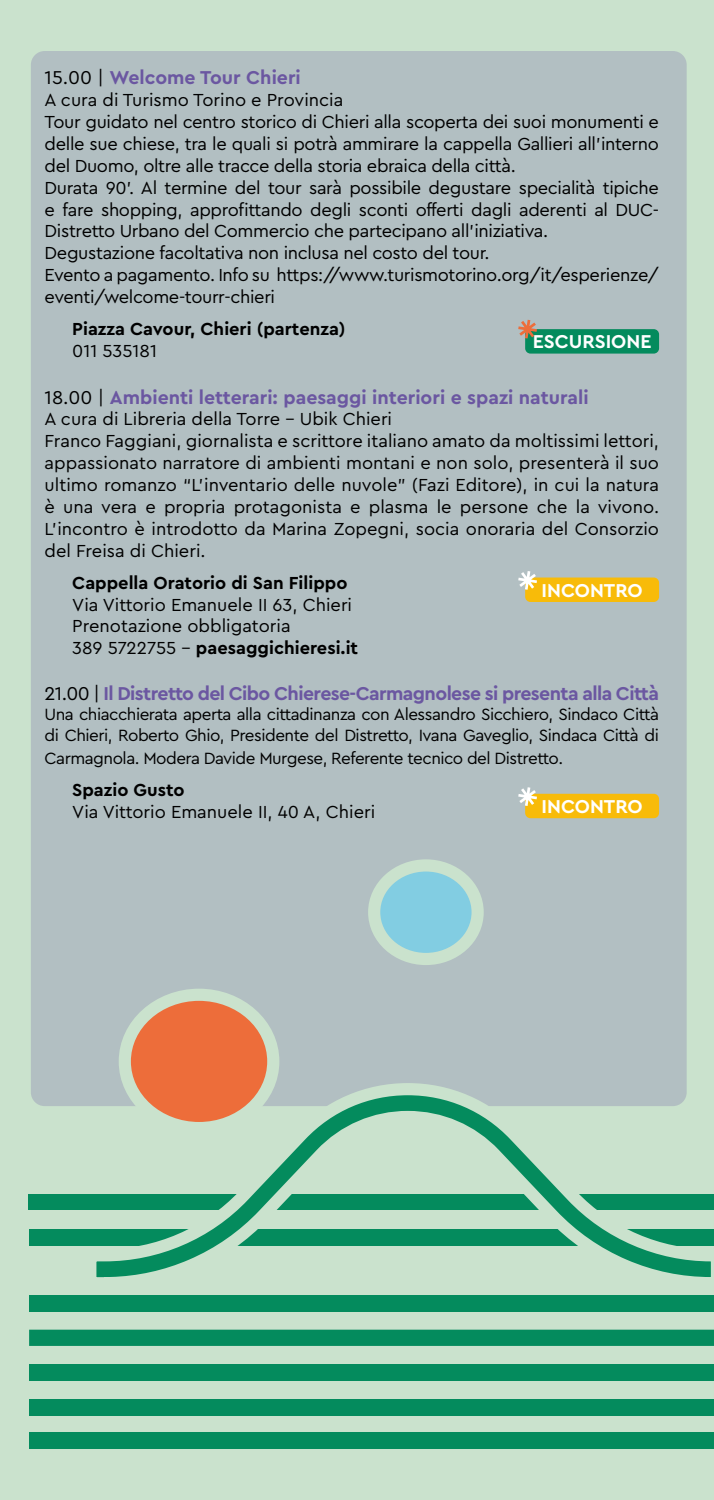
<style>
.page{position:relative;width:714px;height:1500px;background:#cae2cd}
.page>*{position:absolute;margin:0;border:0;box-sizing:border-box;transform-origin:0 0}
.t1{font:700 19.5px "Cera Pro";letter-spacing:-.01em;color:#6b57a1}
.t2{font:700 19.5px "Cera Pro";letter-spacing:-.03em;color:#6b57a1}
.t3{font:700 19.5px "Cera Pro";color:#fff}
.t4{font:18.3px/21.9px "Cera Pro";letter-spacing:-.02em;color:#000}
.t5{font:18.3px/21.9px "Cera Pro";color:#000}
.t6{font:700 18.3px "Cera Pro";color:#000}
.t7{font:17.1px/20.4px "Cera Pro";letter-spacing:-.03em;color:#000}
.s1{font-weight:400;color:#000}
.s2{font-weight:700}
</style>
<div class="page">
<div style="left:31px;top:51px;width:656px;height:1055px;background:#b2bfc2;border-radius:14px"></div>
<div style="left:525px;top:329px;width:134px;height:25px;background:#048b5d;border-radius:5px"></div>
<svg style="left:518px;top:320px;width:19px;height:19px"></svg>
<div style="left:525px;top:578px;width:134px;height:24px;background:#f8bb09;border-radius:5px"></div>
<svg style="left:518px;top:571px;width:19px;height:19px"></svg>
<div style="left:525px;top:794px;width:134px;height:24px;background:#f8bb09;border-radius:5px"></div>
<svg style="left:518px;top:787px;width:19px;height:19px"></svg>
<div style="left:29px;top:1365px;width:685px;height:16px;background:#048b5d"></div>
<div style="left:29px;top:1330px;width:685px;height:16px;background:#048b5d"></div>
<div style="left:29px;top:1295px;width:685px;height:17px;background:#048b5d"></div>
<div style="left:29px;top:1229px;width:685px;height:16px;background:#048b5d"></div>
<div style="left:29px;top:1399px;width:685px;height:16px;background:#048b5d"></div>
<div style="left:125px;top:995px;width:148px;height:133px;background:#ed6d3a;border-radius:50%"></div>
<div style="left:119px;top:989px;width:160px;height:145px;border:12px solid #cae2cd;border-radius:50%"></div>
<div style="left:374px;top:865px;width:104px;height:94px;background:#82cde2;border-radius:50%"></div>
<div style="left:368px;top:859px;width:116px;height:106px;border:12px solid #cae2cd;border-radius:50%"></div>
<div style="left:29px;top:1433px;width:685px;height:16px;background:#048b5d"></div>
<div style="left:29px;top:1194px;width:685px;height:16px;background:#048b5d"></div>
<svg style="left:78px;top:1077px;width:636px;height:201px"></svg>
<p class="t1" style="left:45px;top:65px;width:258px"><span class="s1">15.00 |</span> Welcome Tour Chieri</p>
<p class="t4" style="left:45px;top:88px;width:616px">A cura di Turismo Torino e Provincia<br>Tour guidato nel centro storico di Chieri alla scoperta dei suoi monumenti e delle sue chiese, tra le quali si potrà ammirare la cappella Gallieri all’interno del Duomo, oltre alle tracce della storia ebraica della città.<br>Durata 90’. Al termine del tour sarà possibile degustare specialità tipiche e fare shopping, approfittando degli sconti offerti dagli aderenti al DUC-Distretto Urbano del Commercio che partecipano all’iniziativa.<br>Degustazione facoltativa non inclusa nel costo del tour.<br>Evento a pagamento. Info su https://www.turismotorino.org/it/esperienze/ eventi/welcome-tourr-chieri</p>
<p class="t6" style="left:72px;top:317px;width:275px">Piazza Cavour, Chieri (partenza)</p>
<p class="t5" style="left:72px;top:339px;width:86px">011 535181</p>
<p class="t1" style="left:45px;top:384px;width:546px"><span class="s1">18.00 |</span> Ambienti letterari: paesaggi interiori e spazi naturali</p>
<p class="t5" style="left:45px;top:408px;width:616px">A cura di Libreria della Torre - Ubik Chieri<br>Franco Faggiani, giornalista e scrittore italiano amato da moltissimi lettori, appassionato narratore di ambienti montani e non solo, presenterà il suo ultimo romanzo “L’inventario delle nuvole” (Fazi Editore), in cui la natura è una vera e propria protagonista e plasma le persone che la vivono.<br>L’incontro è introdotto da Marina Zopegni, socia onoraria del Consorzio del Freisa di Chieri.</p>
<p class="t6" style="left:72px;top:570px;width:277px">Cappella Oratorio di San Filippo</p>
<p class="t5" style="left:72px;top:593px;width:287px">Via Vittorio Emanuele II 63, Chieri<br>Prenotazione obbligatoria<br>389 5722755 - <span class="s2">paesaggichieresi.it</span></p>
<p class="t2" style="left:45px;top:680px;width:616px"><span class="s1">21.00 |</span> Il Distretto del Cibo Chierese-Carmagnolese si presenta alla Città</p>
<p class="t7" style="left:45px;top:703px;width:616px">Una chiacchierata aperta alla cittadinanza con Alessandro Sicchiero, Sindaco Città di Chieri, Roberto Ghio, Presidente del Distretto, Ivana Gaveglio, Sindaca Città di</p>
<p class="t7" style="left:45px;top:747px;width:520px">Carmagnola. Modera Davide Murgese, Referente tecnico del Distretto.</p>
<p class="t6" style="left:72px;top:777px;width:114px">Spazio Gusto</p>
<p class="t5" style="left:72px;top:800px;width:304px">Via Vittorio Emanuele II, 40 A, Chieri</p>
<p class="t3" style="left:533px;top:329px;width:120px">ESCURSIONE</p>
<p class="t3" style="left:542px;top:577px;width:103px">INCONTRO</p>
<p class="t3" style="left:542px;top:794px;width:103px">INCONTRO</p>
</div>
